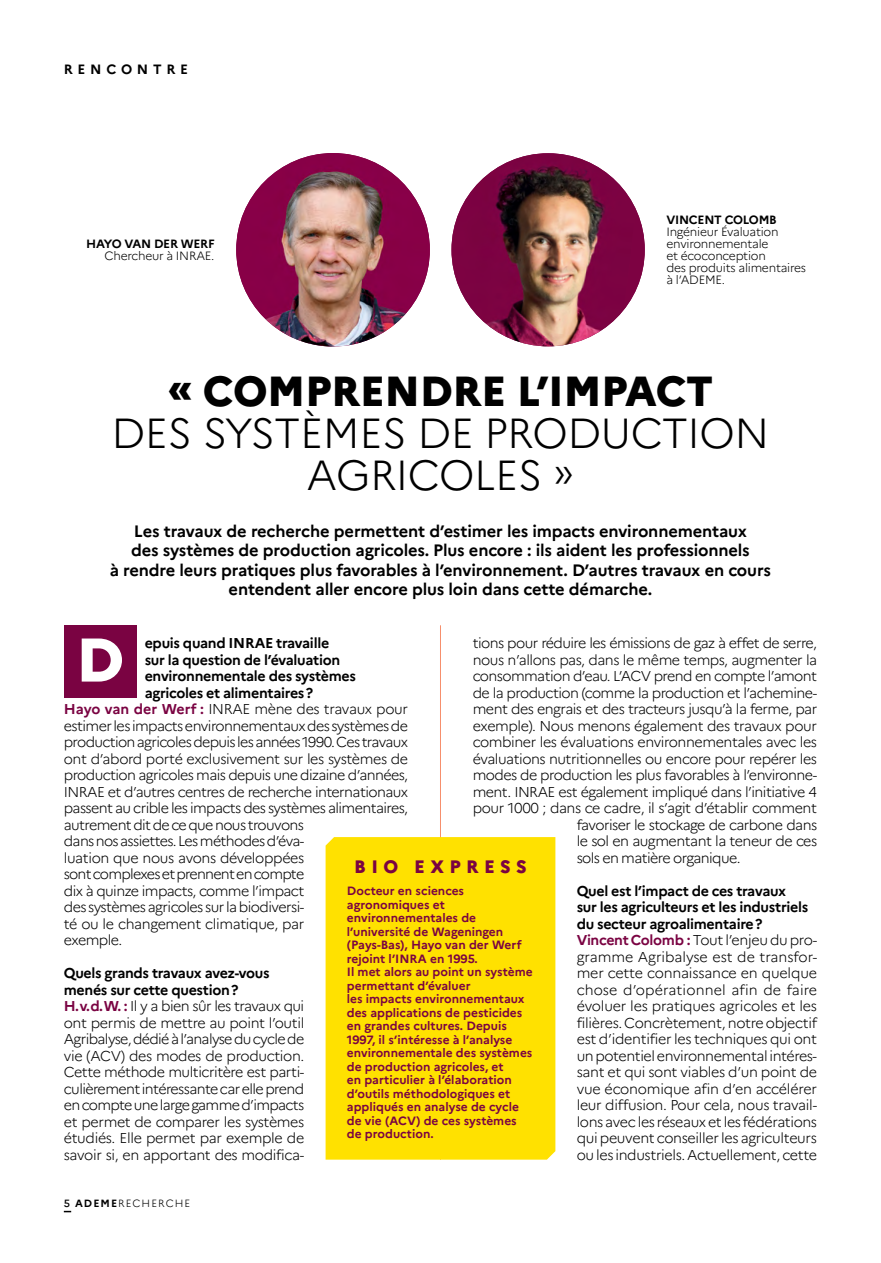
<style>
.page{position:relative;width:881px;height:1263px;background:#fff}
.page>*{position:absolute;margin:0;border:0;box-sizing:border-box;transform-origin:0 0}
.t1{font:800 61.5px "Marianne";color:#fff}
.t2{font:300 42px/42px "Marianne";letter-spacing:-.01em;color:#000;text-align:center}
.t3{font:800 42px "Marianne";letter-spacing:-.01em;color:#000}
.t4{font:800 18px "Marianne";letter-spacing:.3em;color:#7a0342}
.t5{font:700 16.5px/19.5px "Marianne";letter-spacing:-.01em;color:#000;text-align:center}
.t6{font:300 14.25px/16.5px "Marianne";letter-spacing:-.04em;color:#000}
.t7{font:300 14.25px/16.5px "Marianne";letter-spacing:-.02em;color:#000}
.t8{font:700 14.25px "Marianne";letter-spacing:-.02em;color:#000}
.t9{font:700 13.5px "Marianne";letter-spacing:.35em;color:#000}
.t10{font:700 12px/13.5px "Marianne";color:#7a0342}
.t11{font:300 12px/12px "Marianne";letter-spacing:-.02em;color:#000}
.t12{font:700 12px "Marianne";letter-spacing:-.02em;color:#000}
.t13{font:300 10.5px "Marianne";letter-spacing:.1em;color:#000}
.s1{font-weight:700;color:#7a0342}
.s2{font-weight:700}
.s3{font-weight:500}
</style>
<div class="page">
<img style="left:236px;top:153px;width:193px;height:193px;border-radius:96px">
<img style="left:451px;top:153px;width:193px;height:193px;border-radius:97px">
<div style="left:64px;top:625px;width:72px;height:73px;background:#7a0342"></div>
<hr style="left:440px;top:625px;width:1px;height:535px;background:#f68f6c">
<div style="left:325px;top:837px;width:230px;height:323px;background:#ffe100"></div>
<p class="t9" style="left:64px;top:61px;width:126px">RENCONTRE</p>
<p class="t12" style="left:86px;top:237px;width:130px">HAYO VAN DER WERF</p>
<p class="t11" style="left:104px;top:250px;width:111px">Chercheur à INRAE.</p>
<p class="t12" style="left:666px;top:213px;width:112px">VINCENT COLOMB</p>
<p class="t11" style="left:666px;top:226px;width:141px">Ingénieur Évaluation environnementale<br>et écoconception<br>des produits alimentaires à l’ADEME.</p>
<h2 class="t3" style="left:168px;top:366px;width:547px">« COMPRENDRE L’IMPACT</h2>
<h2 class="t2" style="left:111px;top:412px;width:659px">DES SYSTÈMES DE PRODUCTION<br>AGRICOLES »</h2>
<p class="t5" style="left:110px;top:521px;width:662px">Les travaux de recherche permettent d’estimer les impacts environnementaux<br>des systèmes de production agricoles. Plus encore : ils aident les professionnels<br>à rendre leurs pratiques plus favorables à l’environnement. D’autres travaux en cours entendent aller encore plus loin dans cette démarche.</p>
<p class="t8" style="left:145px;top:634px;width:186px">epuis quand INRAE travaille</p>
<p class="t8" style="left:145px;top:651px;width:197px">sur la question de l’évaluation</p>
<p class="t8" style="left:145px;top:667px;width:212px">environnementale des systèmes</p>
<p class="t8" style="left:145px;top:684px;width:170px">agricoles et alimentaires?</p>
<p class="t6" style="left:64px;top:701px;width:345px"><span class="s1">Hayo van der Werf :</span> INRAE mène des travaux pour</p>
<p class="t6" style="left:64px;top:717px;width:345px">estimer les impacts environnementaux des systèmes de</p>
<p class="t6" style="left:64px;top:734px;width:346px">production agricoles depuis les années 1990. Ces travaux</p>
<p class="t6" style="left:64px;top:750px;width:346px">ont d’abord porté exclusivement sur les systèmes de</p>
<p class="t6" style="left:64px;top:767px;width:345px">production agricoles mais depuis une dizaine d’années,</p>
<p class="t6" style="left:64px;top:783px;width:345px">INRAE et d’autres centres de recherche internationaux</p>
<p class="t6" style="left:64px;top:800px;width:345px">passent au crible les impacts des systèmes alimentaires,</p>
<p class="t6" style="left:64px;top:816px;width:242px">autrement dit de ce que nous trouvons</p>
<p class="t6" style="left:64px;top:833px;width:242px">dans nos assiettes. Les méthodes d’éva-</p>
<p class="t6" style="left:64px;top:849px;width:242px">luation que nous avons développées</p>
<p class="t6" style="left:64px;top:866px;width:242px">sont complexes et prennent en compte</p>
<p class="t6" style="left:64px;top:882px;width:242px">dix à quinze impacts, comme l’impact</p>
<p class="t6" style="left:64px;top:899px;width:242px">des systèmes agricoles sur la biodiversi-</p>
<p class="t6" style="left:64px;top:915px;width:242px">té ou le changement climatique, par</p>
<p class="t6" style="left:64px;top:932px;width:60px">exemple.</p>
<p class="t6" style="left:64px;top:965px;width:242px"><span class="s2">Quels grands travaux avez-vous menés sur cette question?<br></span><span class="s1">H.v.d.W. :</span> Il y a bien sûr les travaux qui ont permis de mettre au point l’outil Agribalyse, dédié à l’analyse du cycle de vie (ACV) des modes de production.<br>Cette méthode multicritère est parti&shy;culièrement intéressante car elle prend en compte une large gamme d’impacts et permet de comparer les systèmes étudiés. Elle permet par exemple de savoir si, en apportant des modifica-</p>
<p class="t6" style="left:472px;top:635px;width:345px">tions pour réduire les émissions de gaz à effet de serre,</p>
<p class="t6" style="left:472px;top:651px;width:346px">nous n’allons pas, dans le même temps, augmenter la</p>
<p class="t6" style="left:472px;top:668px;width:345px">consommation d’eau. L’ACV prend en compte l’amont</p>
<p class="t6" style="left:472px;top:684px;width:346px">de la production (comme la production et l’achemine-</p>
<p class="t6" style="left:472px;top:701px;width:346px">ment des engrais et des tracteurs jusqu’à la ferme, par</p>
<p class="t6" style="left:472px;top:717px;width:345px">exemple). Nous menons également des travaux pour</p>
<p class="t6" style="left:472px;top:734px;width:346px">combiner les évaluations environnementales avec les</p>
<p class="t6" style="left:472px;top:750px;width:346px">évaluations nutritionnelles ou encore pour repérer les</p>
<p class="t6" style="left:472px;top:767px;width:346px">modes de production les plus favorables à l’environne-</p>
<p class="t6" style="left:472px;top:783px;width:345px">ment. INRAE est également impliqué dans l’initiative 4</p>
<p class="t6" style="left:472px;top:800px;width:345px">pour 1000 ; dans ce cadre, il s’agit d’établir comment</p>
<p class="t6" style="left:576px;top:816px;width:242px">favoriser le stockage de carbone dans</p>
<p class="t6" style="left:576px;top:833px;width:242px">le sol en augmentant la teneur de ces</p>
<p class="t6" style="left:576px;top:849px;width:165px">sols en matière organique.</p>
<p class="t7" style="left:576px;top:882px;width:242px"><span class="s2">Quel est l’impact de ces travaux<br>sur les agriculteurs et les industriels du secteur agroalimentaire?<br></span><span class="s1">Vincent Colomb :</span> Tout l’enjeu du pro&shy;gramme Agribalyse est de transfor&shy;mer cette connaissance en quelque chose d’opérationnel afin de faire évoluer les pratiques agricoles et les filières. Concrètement, notre objectif est d’identifier les techniques qui ont un potentiel environnemental intéres&shy;sant et qui sont viables d’un point de vue économique afin d’en accélérer leur diffusion. Pour cela, nous travail&shy;lons avec les réseaux et les fédérations qui peuvent conseiller les agriculteurs ou les industriels. Actuellement, cette</p>
<h1 class="t1" style="left:76px;top:622px;width:50px">D</h1>
<p class="t4" style="left:354px;top:856px;width:174px">BIO EXPRESS</p>
<p class="t10" style="left:347px;top:884px;width:187px">Docteur en sciences agronomiques et environnementales de l’université de Wageningen (Pays-Bas), Hayo van der Werf rejoint l’INRA en 1995.<br>Il met alors au point un système permettant d’évaluer<br>les impacts environnementaux des applications de pesticides en grandes cultures. Depuis<br>1997, il s’intéresse à l’analyse environnementale des systèmes de production agricoles, et<br>en particulier à l’élaboration d’outils méthodologiques et appliqués en analyse de cycle de vie (ACV) de ces systèmes de production.</p>
<p class="t13" style="left:64px;top:1197px;width:128px"><span class="s3">5</span> <span class="s2">ADEME</span>RECHERCHE</p>
</div>
